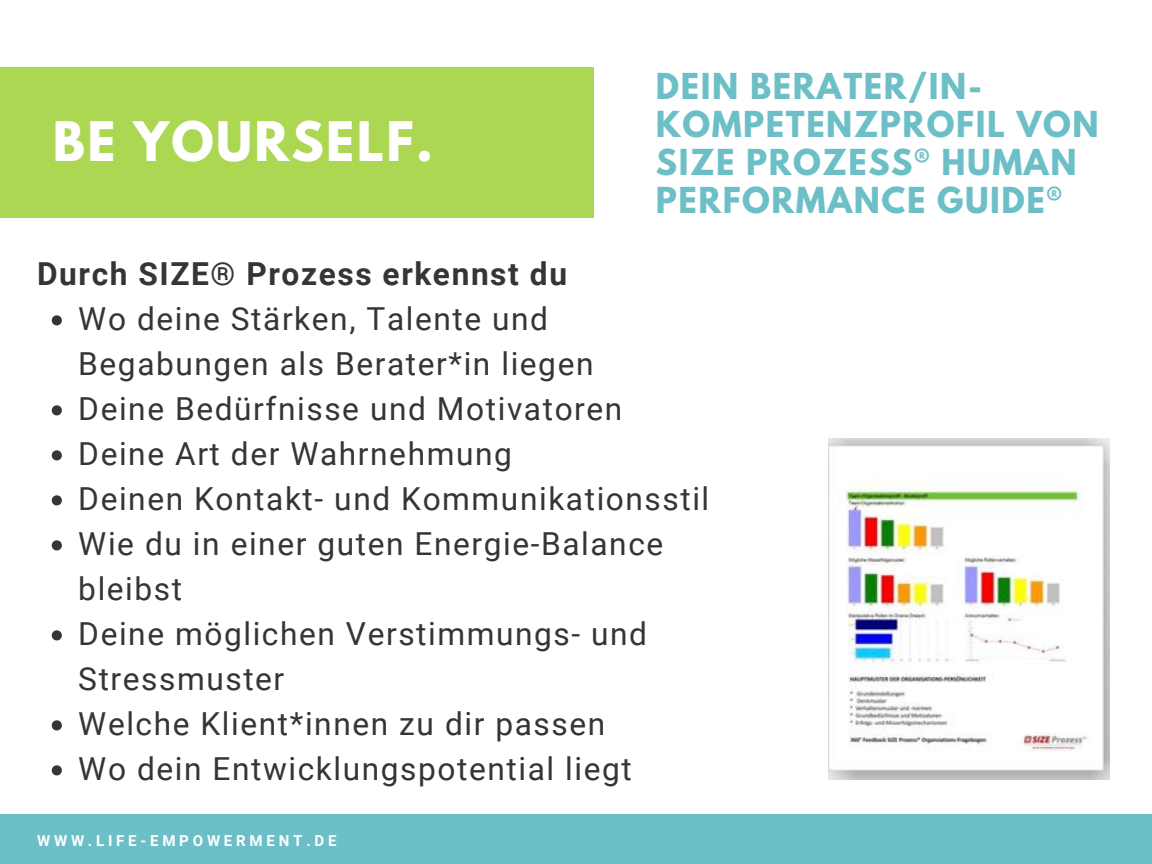
<style>
.page{position:relative;width:1152px;height:864px;background:#fff}
.page>*{position:absolute;margin:0;border:0;box-sizing:border-box;transform-origin:0 0}
.t1{font:700 48.3px "League Spartan";letter-spacing:.05em;color:#fff}
.t2{font:31.65px/45px "Roboto";letter-spacing:.05em;color:#353535}
.t3{font:700 31.65px/38.2px "League Spartan";letter-spacing:.05em;color:#6dbfc7}
.t4{font:700 31.65px "Roboto";letter-spacing:.05em;color:#353535}
.t5{font:700 15.15px "Roboto";letter-spacing:.25em;color:#fff}
</style>
<div class="page">
<div style="left:0;top:814px;width:1152px;height:50px;background:#6dbfc7"></div>
<div style="left:0;top:68px;width:594px;height:150px;background:#abd752"></div>
<svg style="left:52px;top:315px;width:10px;height:10px"></svg>
<svg style="left:52px;top:405px;width:10px;height:10px"></svg>
<svg style="left:52px;top:450px;width:10px;height:10px"></svg>
<svg style="left:52px;top:495px;width:10px;height:10px"></svg>
<svg style="left:52px;top:540px;width:10px;height:10px"></svg>
<svg style="left:52px;top:630px;width:10px;height:10px"></svg>
<svg style="left:52px;top:720px;width:10px;height:10px"></svg>
<svg style="left:52px;top:765px;width:10px;height:10px"></svg>
<img style="left:828px;top:439px;width:281px;height:341px">
<h1 class="t1" style="left:53px;top:117px;width:382px">BE YOURSELF.</h1>
<p class="t3" style="left:656px;top:71px;width:444px">DEIN BERATER/IN-<br>KOMPETENZPROFIL VON<br>SIZE PROZESS® HUMAN<br>PERFORMANCE GUIDE®</p>
<p class="t4" style="left:37px;top:256px;width:531px">Durch SIZE® Prozess erkennst du</p>
<p class="t2" style="left:78px;top:297px;width:633px">Wo deine Stärken, Talente und<br>Begabungen als Berater*in liegen<br>Deine Bedürfnisse und Motivatoren<br>Deine Art der Wahrnehmung<br>Deinen Kontakt- und Kommunikationsstil<br>Wie du in einer guten Energie-Balance bleibst<br>Deine möglichen Verstimmungs- und<br>Stressmuster<br>Welche Klient*innen zu dir passen<br>Wo dein Entwicklungspotential liegt</p>
<p class="t5" style="left:37px;top:832px;width:301px">WWW.LIFE-EMPOWERMENT.DE</p>
</div>
